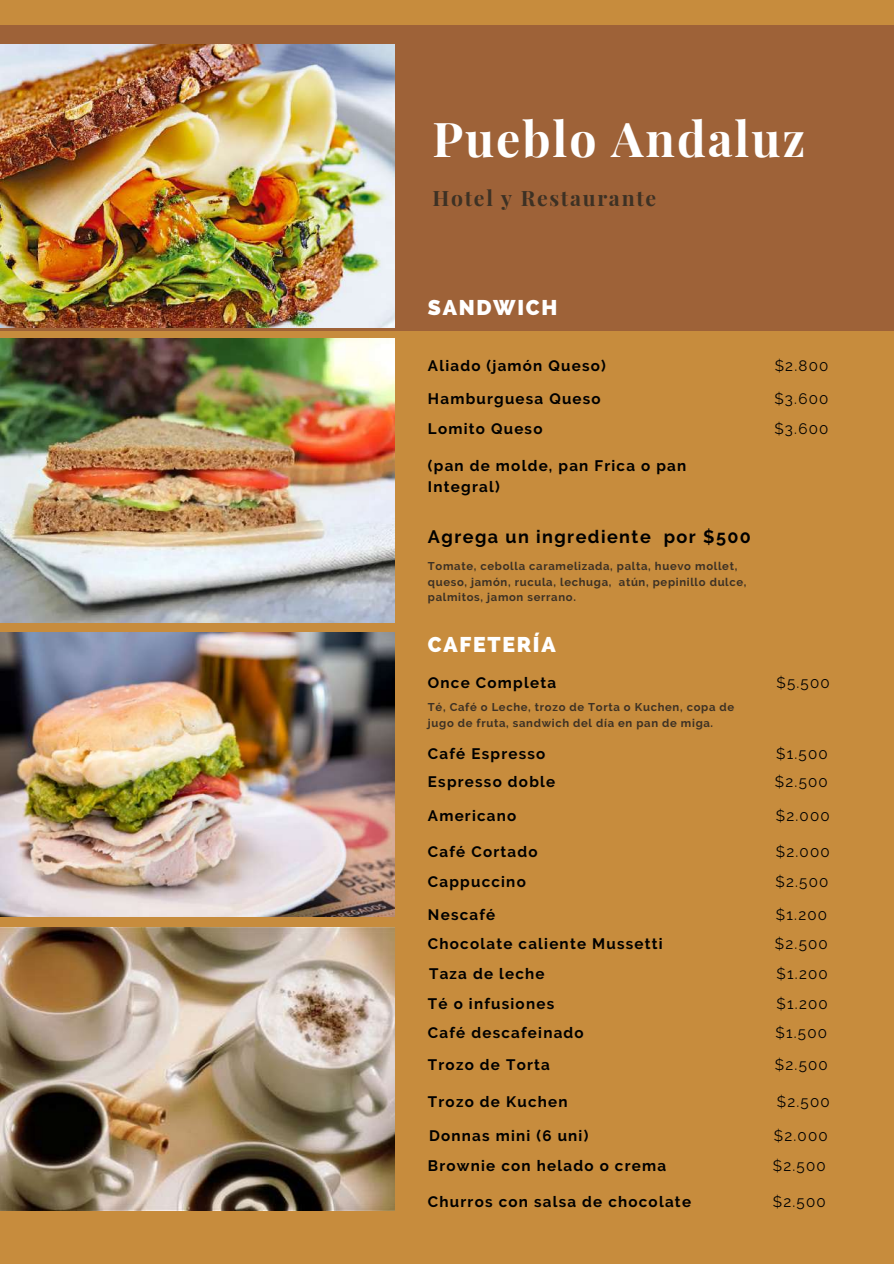
<style>
.page{position:relative;width:894px;height:1264px;background:#fff}
.page>*{position:absolute;margin:0;border:0;box-sizing:border-box;transform-origin:0 0}
.t1{font:700 48px "Playfair Display";letter-spacing:.04em;color:#fff}
.t2{font:700 21.15px "Playfair Display";letter-spacing:.08em;color:#3d3124}
.t3{font:800 21.15px "Raleway";letter-spacing:.08em;color:#fff}
.t4{font:700 18px "Raleway";letter-spacing:.08em;color:#000}
.t5{font:700 15.15px/29.8px "Raleway";letter-spacing:.08em;color:#000}
.t6{font:15.15px/29.7px "Raleway";letter-spacing:.08em;color:#000}
.t7{font:700 11.25px/15.3px "Raleway";letter-spacing:.06em;color:#3d3124}
</style>
<div class="page">
<div style="left:0;top:0;width:893px;height:1263px;background:#c78c3d"></div>
<div style="left:0;top:25px;width:893px;height:305px;background:#9e6238"></div>
<img style="left:0;top:45px;width:394px;height:282px">
<img style="left:0;top:339px;width:394px;height:283px">
<img style="left:0;top:633px;width:394px;height:283px">
<img style="left:0;top:928px;width:394px;height:282px">
<h1 class="t1" style="left:432px;top:105px;width:374px">Pueblo Andaluz</h1>
<h2 class="t2" style="left:432px;top:183px;width:225px">Hotel y Restaurante</h2>
<h2 class="t3" style="left:428px;top:295px;width:131px">SANDWICH</h2>
<p class="t5" style="left:428px;top:349px;width:179px;line-height:32.7px">Aliado (jamón Queso)<br>Hamburguesa Queso</p>
<p class="t5" style="left:428px;top:414px;width:116px">Lomito Queso</p>
<p class="t5" style="left:428px;top:455px;width:260px;line-height:20.9px">(pan de molde, pan Frica o pan<br>Integral)</p>
<p class="t4" style="left:428px;top:526px;width:324px">Agrega un ingrediente por $500</p>
<p class="t7" style="left:428px;top:559px;width:320px">Tomate, cebolla caramelizada, palta, huevo mollet, queso, jamón, rucula, lechuga, atún, pepinillo dulce, palmitos, jamon serrano.</p>
<h2 class="t3" style="left:428px;top:632px;width:129px">CAFETERÍA</h2>
<p class="t5" style="left:428px;top:667px;width:130px">Once Completa</p>
<p class="t7" style="left:428px;top:699px;width:308px">Té, Café o Leche, trozo de Torta o Kuchen, copa de jugo de fruta, sandwich del día en pan de miga.</p>
<p class="t5" style="left:428px;top:738px;width:119px">Café Espresso</p>
<p class="t5" style="left:428px;top:766px;width:129px">Espresso doble</p>
<p class="t5" style="left:428px;top:800px;width:90px">Americano</p>
<p class="t5" style="left:428px;top:836px;width:111px;line-height:30.5px">Café Cortado<br>Cappuccino</p>
<p class="t5" style="left:428px;top:899px;width:69px">Nescafé</p>
<p class="t5" style="left:428px;top:928px;width:236px">Chocolate caliente Mussetti<br>Taza de leche<br>Té o infusiones</p>
<p class="t5" style="left:428px;top:1017px;width:157px">Café descafeinado</p>
<p class="t5" style="left:428px;top:1049px;width:123px">Trozo de Torta</p>
<p class="t5" style="left:428px;top:1086px;width:141px">Trozo de Kuchen</p>
<p class="t5" style="left:428px;top:1119px;width:239px;line-height:30.6px">Donnas mini (6 uni)<br>Brownie con helado o crema</p>
<p class="t5" style="left:428px;top:1186px;width:264px">Churros con salsa de chocolate</p>
<p class="t6" style="left:774px;top:349px;width:56px;line-height:32.7px">$2.800 $3.600</p>
<p class="t6" style="left:774px;top:414px;width:56px">$3.600</p>
<p class="t6" style="left:776px;top:667px;width:55px">$5.500</p>
<p class="t6" style="left:774px;top:739px;width:54px;line-height:28.3px">$1.500 $2.500</p>
<p class="t6" style="left:775px;top:800px;width:55px">$2.000</p>
<p class="t6" style="left:775px;top:836px;width:55px">$2.000</p>
<p class="t6" style="left:775px;top:865px;width:54px;line-height:32.4px">$2.500 $1.200</p>
<p class="t6" style="left:774px;top:928px;width:54px;text-align:justify">$2.500 $1.200 $1.200 $1.500</p>
<p class="t6" style="left:774px;top:1049px;width:54px">$2.500</p>
<p class="t6" style="left:776px;top:1086px;width:54px">$2.500</p>
<p class="t6" style="left:772px;top:1119px;width:56px;line-height:30.6px">$2.000 $2.500</p>
<p class="t6" style="left:772px;top:1186px;width:54px">$2.500</p>
</div>
